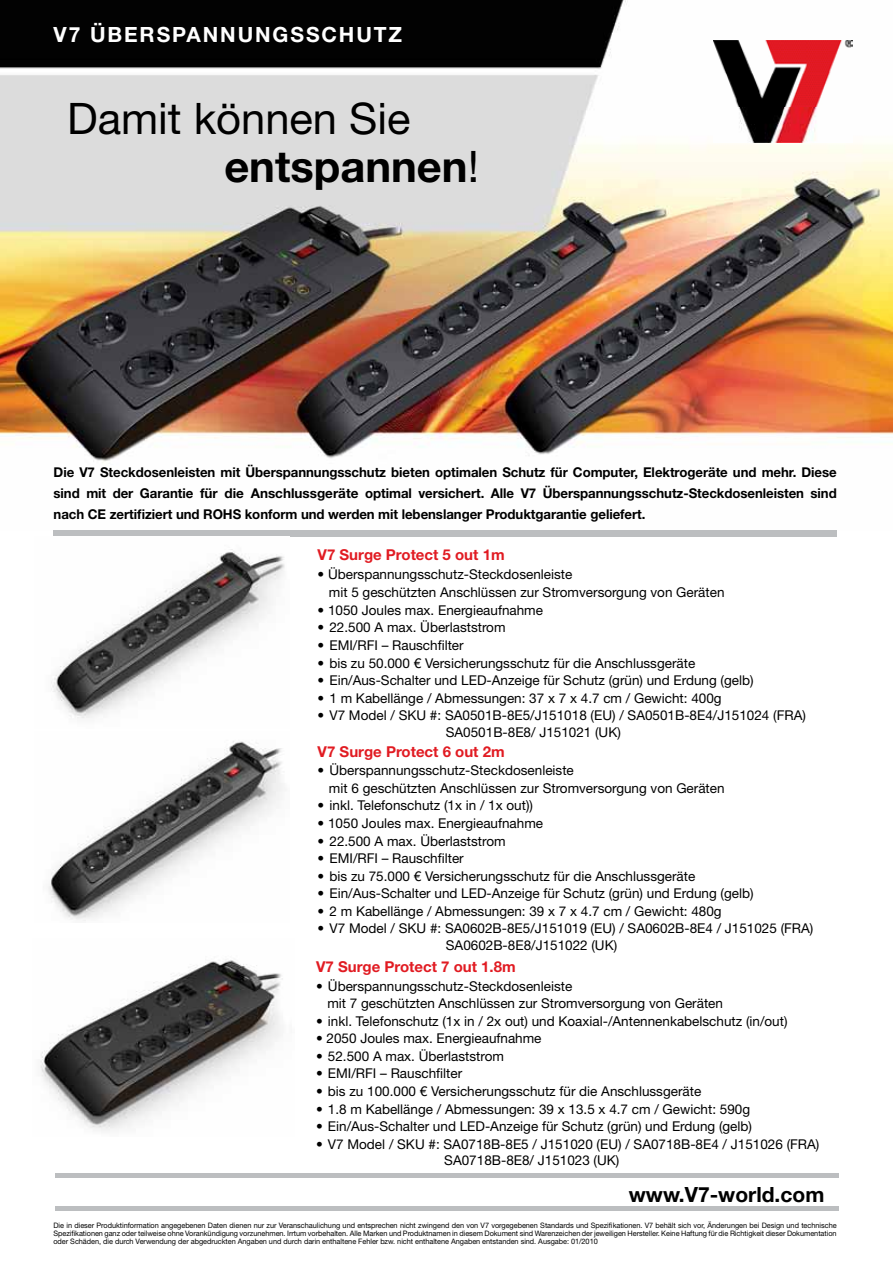
<style>
.page{position:relative;width:893px;height:1263px;background:#fff}
.page>*{position:absolute;margin:0;border:0;box-sizing:border-box;transform-origin:0 0}
.t1{font:43.5px/48px "Helvetica Neue LT Std";color:#000}
.t2{font:700 21px "Helvetica Neue LT Std";letter-spacing:.09em;color:#fff}
.t3{font:700 21px "Helvetica Neue LT Std";color:#000}
.t4{font:700 15px "Helvetica Neue LT Std";color:#e11b22}
.t5{font:13.5px/16.5px "Helvetica Neue LT Std";color:#000}
.t6{font:700 13.5px/21px "Helvetica Neue LT Std";letter-spacing:-.005em;color:#000;text-align:justify}
.t7{font:7.5px/8.2px "Helvetica Neue LT Std";letter-spacing:-.005em;color:#000;text-align:justify}
.s1{font-weight:700}
</style>
<div class="page">
<hr style="left:55px;top:1174px;width:783px;height:4px;background:#bcbec0">
<div style="left:55px;top:1206px;width:783px;height:5px;background:#bcbec0"></div>
<img style="left:0;top:0;width:893px;height:463px">
<div style="left:53px;top:530px;width:784px;height:7px;background:#bcbec0"></div>
<img style="left:713px;top:41px;width:140px;height:102px">
<img style="left:51px;top:549px;width:234px;height:170px">
<img style="left:48px;top:741px;width:235px;height:180px">
<img style="left:40px;top:960px;width:243px;height:171px">
<h2 class="t2" style="left:54px;top:22px;width:350px">V7 ÜBERSPANNUNGSSCHUTZ</h2>
<h2 class="t2" style="left:28px;top:22px;width:230px">V7 LAUTSPRECHER</h2>
<h2 class="t2" style="left:90px;top:22px;width:212px">SECURITY LOCKS</h2>
<h1 class="t1" style="left:224px;top:94px;width:256px;text-indent:-157px">Damit können Sie <span class="s1">entspannen</span>!</h1>
<p class="t6" style="left:54px;top:462px;width:785px">Die V7 Steckdosenleisten mit Überspannungsschutz bieten optimalen Schutz für Computer, Elektrogeräte und mehr. Diese sind mit der Garantie für die Anschlussgeräte optimal versichert. Alle V7 Überspannungsschutz-Steckdosenleisten sind nach CE zertifiziert und ROHS konform und werden mit lebenslanger Produktgarantie geliefert.</p>
<p class="t4" style="left:318px;top:546px;width:189px">V7 Surge Protect 5 out 1m</p>
<p class="t5" style="left:329px;top:564px;width:397px;line-height:18.1px;text-indent:-11px">• Überspannungsschutz-Steckdosenleiste<br>mit 5 geschützten Anschlüssen zur Stromversorgung von Geräten</p>
<p class="t5" style="left:318px;top:602px;width:227px">• 1050 Joules max. Energieaufnahme</p>
<p class="t5" style="left:318px;top:619px;width:189px">• 22.500 A max. Überlaststrom</p>
<p class="t5" style="left:318px;top:637px;width:148px">• EMI/RFI – Rauschfilter</p>
<p class="t5" style="left:318px;top:654px;width:379px">• bis zu 50.000 € Versicherungsschutz für die Anschlussgeräte</p>
<p class="t5" style="left:318px;top:672px;width:437px">• Ein/Aus-Schalter und LED-Anzeige für Schutz (grün) und Erdung (gelb)</p>
<p class="t5" style="left:318px;top:689px;width:406px">• 1 m Kabellänge / Abmessungen: 37 x 7 x 4.7 cm / Gewicht: 400g</p>
<p class="t5" style="left:446px;top:707px;width:362px;text-indent:-128px">• V7 Model / SKU #: SA0501B-8E5/J151018 (EU) / SA0501B-8E4/J151024 (FRA)<br>SA0501B-8E8/ J151021 (UK)</p>
<p class="t4" style="left:318px;top:742px;width:189px">V7 Surge Protect 6 out 2m</p>
<p class="t5" style="left:329px;top:761px;width:397px;line-height:17.5px;text-indent:-11px">• Überspannungsschutz-Steckdosenleiste<br>mit 6 geschützten Anschlüssen zur Stromversorgung von Geräten</p>
<p class="t5" style="left:318px;top:797px;width:217px">• inkl. Telefonschutz (1x in / 1x out))</p>
<p class="t5" style="left:318px;top:815px;width:227px">• 1050 Joules max. Energieaufnahme</p>
<p class="t5" style="left:318px;top:832px;width:189px">• 22.500 A max. Überlaststrom</p>
<p class="t5" style="left:318px;top:850px;width:148px">• EMI/RFI – Rauschfilter</p>
<p class="t5" style="left:318px;top:867px;width:379px">• bis zu 75.000 € Versicherungsschutz für die Anschlussgeräte</p>
<p class="t5" style="left:318px;top:885px;width:437px">• Ein/Aus-Schalter und LED-Anzeige für Schutz (grün) und Erdung (gelb)</p>
<p class="t5" style="left:318px;top:903px;width:406px">• 2 m Kabellänge / Abmessungen: 39 x 7 x 4.7 cm / Gewicht: 480g</p>
<p class="t5" style="left:446px;top:920px;width:369px;text-indent:-128px">• V7 Model / SKU #: SA0602B-8E5/J151019 (EU) / SA0602B-8E4 / J151025 (FRA)<br>SA0602B-8E8/J151022 (UK)</p>
<p class="t4" style="left:316px;top:958px;width:201px">V7 Surge Protect 7 out 1.8m</p>
<p class="t5" style="left:327px;top:977px;width:397px;line-height:17.5px;text-indent:-11px">• Überspannungsschutz-Steckdosenleiste<br>mit 7 geschützten Anschlüssen zur Stromversorgung von Geräten</p>
<p class="t5" style="left:316px;top:1012px;width:473px">• inkl. Telefonschutz (1x in / 2x out) und Koaxial-/Antennenkabelschutz (in/out)</p>
<p class="t5" style="left:316px;top:1030px;width:227px">• 2050 Joules max. Energieaufnahme</p>
<p class="t5" style="left:316px;top:1047px;width:189px">• 52.500 A max. Überlaststrom</p>
<p class="t5" style="left:316px;top:1065px;width:148px">• EMI/RFI – Rauschfilter</p>
<p class="t5" style="left:316px;top:1083px;width:387px">• bis zu 100.000 € Versicherungsschutz für die Anschlussgeräte</p>
<p class="t5" style="left:316px;top:1100px;width:436px">• 1.8 m Kabellänge / Abmessungen: 39 x 13.5 x 4.7 cm / Gewicht: 590g</p>
<p class="t5" style="left:316px;top:1118px;width:437px">• Ein/Aus-Schalter und LED-Anzeige für Schutz (grün) und Erdung (gelb)</p>
<p class="t5" style="left:444px;top:1135px;width:377px;text-indent:-128px">• V7 Model / SKU #: SA0718B-8E5 / J151020 (EU) / SA0718B-8E4 / J151026 (FRA)<br>SA0718B-8E8/ J151023 (UK)</p>
<h2 class="t3" style="left:629px;top:1181px;width:197px">www.V7-world.com</h2>
<p class="t7" style="left:53px;top:1221px;width:785px">Die in dieser Produktinformation angegebenen Daten dienen nur zur Veranschaulichung und entsprechen nicht zwingend den von V7 vorgegebenen Standards und Spezifikationen. V7 behält sich vor, Änderungen bei Design und technische Spezifikationen ganz oder teilweise ohne Vorankündigung vorzunehmen. Irrtum vorbehalten. Alle Marken und Produktnamen in diesem Dokument sind Warenzeichen der jeweiligen Hersteller. Keine Haftung für die Richtigkeit dieser Dokumentation oder Schäden, die durch Verwendung der abgedruckten Angaben und durch darin enthaltene Fehler bzw. nicht enthaltene Angaben entstanden sind. Ausgabe: 01/2010</p>
</div>
